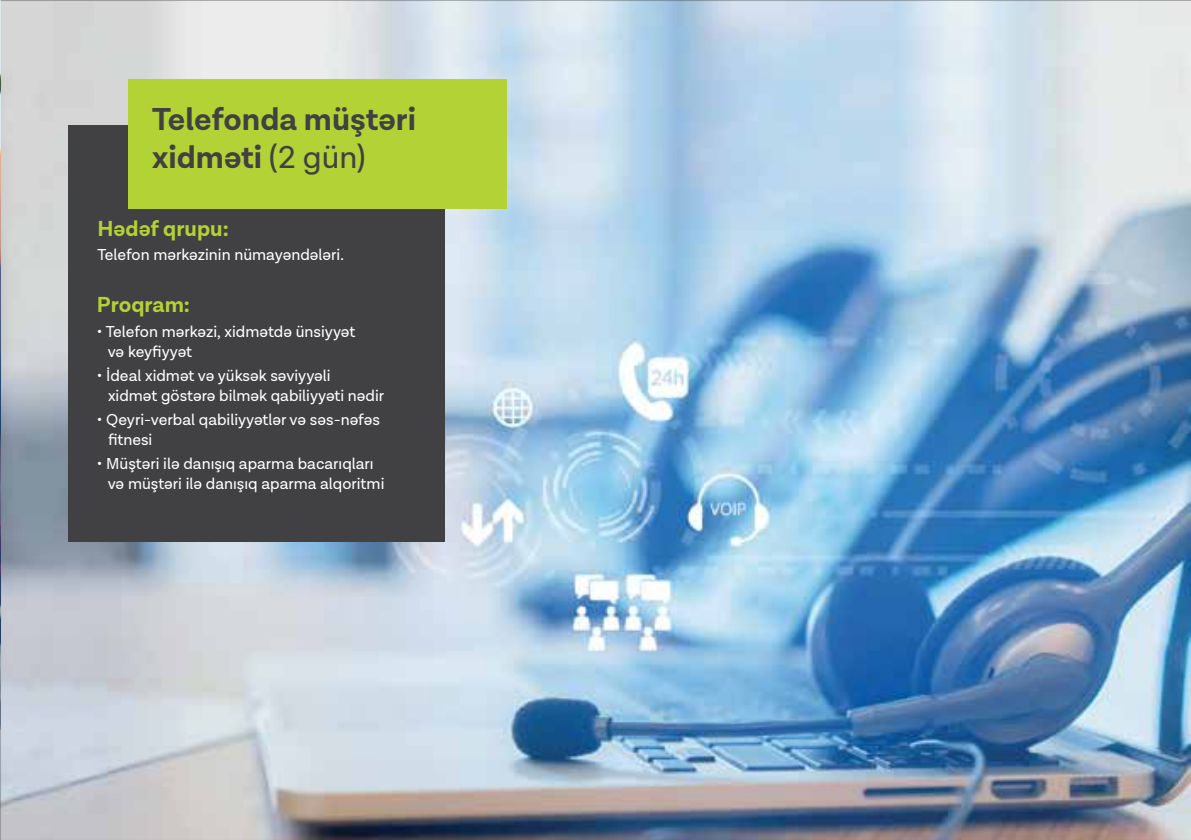
<style>
.page{position:relative;width:1191px;height:840px;background:#fff}
.page>*{position:absolute;margin:0;border:0;box-sizing:border-box;transform-origin:0 0}
.t1{font:700 32px/38.4px "Lota Grotesque";color:#414042}
.t2{font:700 22px "Lota Grotesque";color:#b3d235}
.t3{font:16px/20px "Lota Grotesque";color:#fff}
.s1{font-weight:400}
</style>
<div class="page">
<img style="left:0;top:0;width:1191px;height:839px">
<div style="left:68px;top:125px;width:376px;height:416px;background:#414042"></div>
<div style="left:128px;top:79px;width:378px;height:129px;background:#b3d235"></div>
<h1 class="t1" style="left:152px;top:101px;width:265px">Telefonda müştəri xidməti <span class="s1">(2 gün)</span></h1>
<h2 class="t2" style="left:98px;top:215px;width:133px">Hədəf qrupu:</h2>
<p class="t3" style="left:98px;top:245px;width:248px">Telefon mərkəzinin nümayəndələri.</p>
<h2 class="t2" style="left:97px;top:291px;width:95px">Proqram:</h2>
<p class="t3" style="left:108px;top:322px;width:249px;text-indent:-11px">• Telefon mərkəzi, xidmətdə ünsiyyət və keyfiyyət</p>
<p class="t3" style="left:108px;top:366px;width:278px;text-indent:-11px">• İdeal xidmət və yüksək səviyyəli<br>xidmət göstərə bilmək qabiliyyəti nədir</p>
<p class="t3" style="left:108px;top:410px;width:274px;text-indent:-11px">• Qeyri-verbal qabiliyyətlər və səs-nəfəs fitnesi</p>
<p class="t3" style="left:108px;top:454px;width:278px;text-indent:-11px">• Müştəri ilə danışıq aparma bacarıqları və müştəri ilə danışıq aparma alqoritmi</p>
</div>
